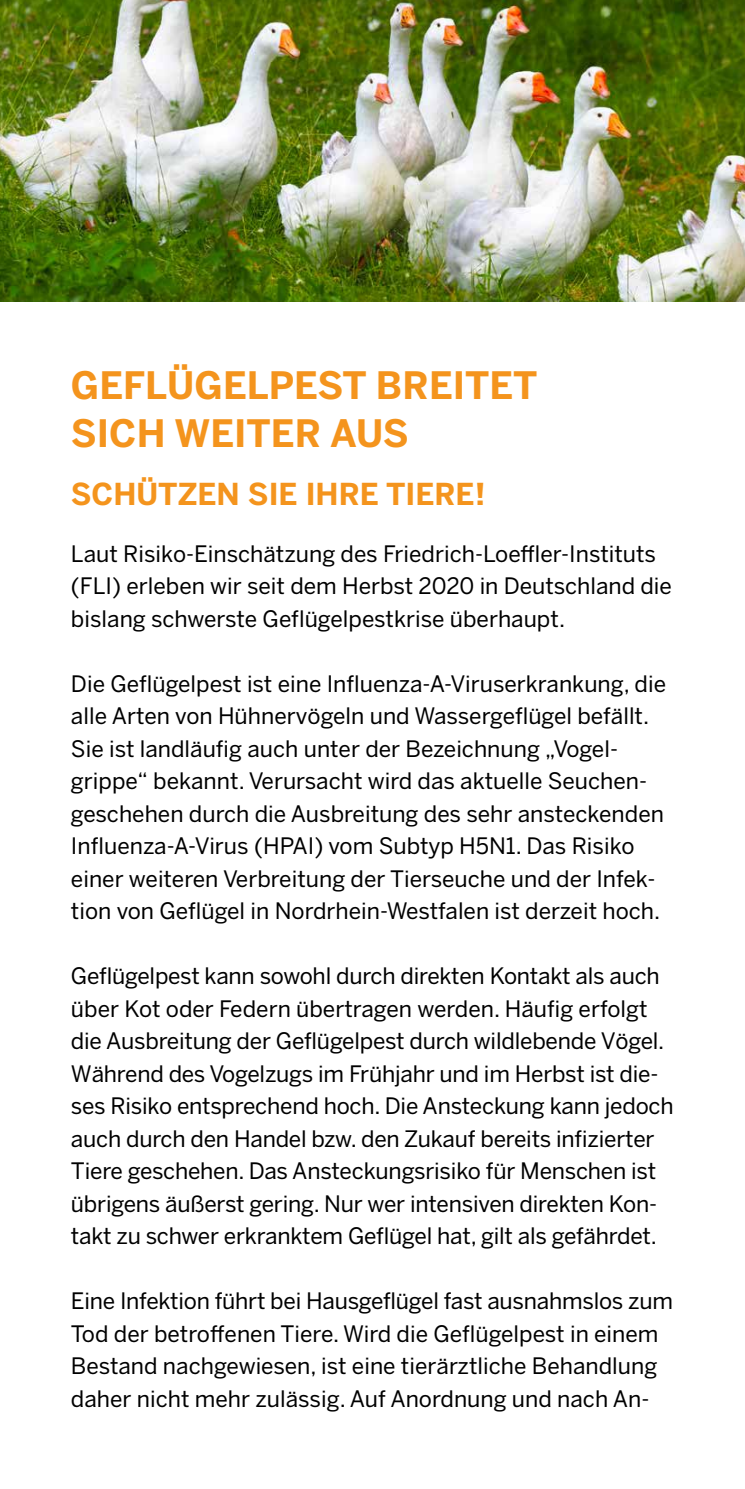
<style>
.page{position:relative;width:745px;height:1489px;background:#fff}
.page>*{position:absolute;margin:0;border:0;box-sizing:border-box;transform-origin:0 0}
.t1{font:700 37.5px/47.5px "Benton Sans";color:#f4941d}
.t2{font:700 30px "Benton Sans";color:#f4941d}
.t3{font:22.5px/32.5px "Benton Sans";letter-spacing:-.01em;color:#000}
</style>
<div class="page">
<img style="left:0;top:0;width:744px;height:301px">
<h2 class="t1" style="left:71px;top:361px;width:468px">GEFLÜGELPEST BREITET<br>SICH WEITER AUS</h2>
<h3 class="t2" style="left:71px;top:476px;width:415px">SCHÜTZEN SIE IHRE TIERE!</h3>
<p class="t3" style="left:71px;top:537px;width:602px">Laut Risiko-Einschätzung des Friedrich-Loeffler-Instituts (FLI) erleben wir seit dem Herbst 2020 in Deutschland die bislang schwerste Geflügelpestkrise überhaupt.</p>
<p class="t3" style="left:71px;top:667px;width:596px">Die Geflügelpest ist eine Influenza-A-Viruserkrankung, die alle Arten von Hühnervögeln und Wassergeflügel befällt.<br>Sie ist landläufig auch unter der Bezeichnung „Vogel&shy;grippe“ bekannt. Verursacht wird das aktuelle Seuchen&shy;geschehen durch die Ausbreitung des sehr ansteckenden Influenza-A-Virus (HPAI) vom Subtyp H5N1. Das Risiko einer weiteren Verbreitung der Tierseuche und der Infek&shy;tion von Geflügel in Nordrhein-Westfalen ist derzeit hoch.</p>
<p class="t3" style="left:71px;top:959px;width:604px">Geflügelpest kann sowohl durch direkten Kontakt als auch über Kot oder Federn übertragen werden. Häufig erfolgt die Ausbreitung der Geflügelpest durch wildlebende Vögel.<br>Während des Vogelzugs im Frühjahr und im Herbst ist die&shy;ses Risiko entsprechend hoch. Die Ansteckung kann jedoch auch durch den Handel bzw. den Zukauf bereits infizierter Tiere geschehen. Das Ansteckungsrisiko für Menschen ist übrigens äußerst gering. Nur wer intensiven direkten Kon&shy;takt zu schwer erkranktem Geflügel hat, gilt als gefährdet.</p>
<p class="t3" style="left:71px;top:1284px;width:603px">Eine Infektion führt bei Hausgeflügel fast ausnahmslos zum Tod der betroffenen Tiere. Wird die Geflügelpest in einem Bestand nachgewiesen, ist eine tierärztliche Behandlung daher nicht mehr zulässig. Auf Anordnung und nach An--</p>
</div>
